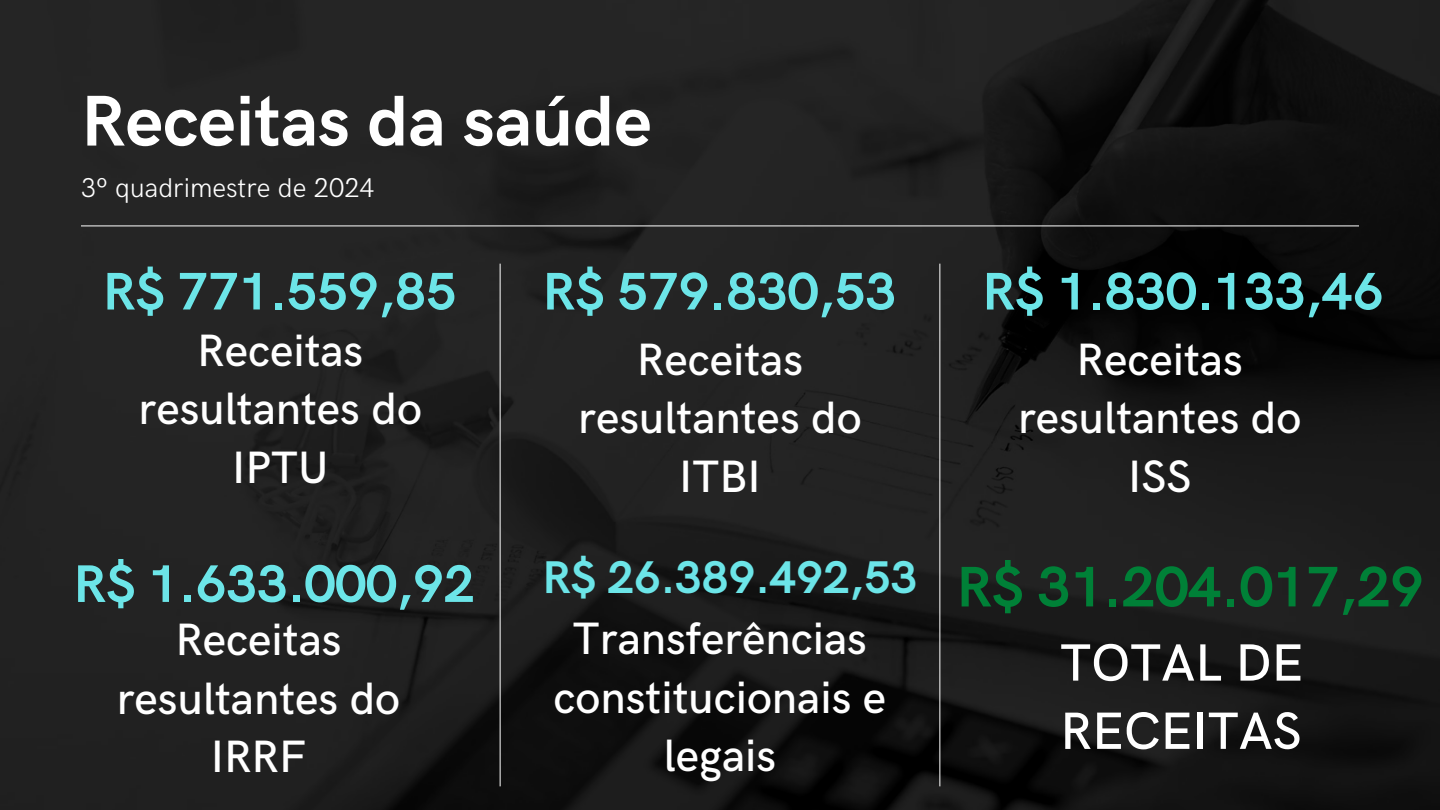
<style>
.page{position:relative;width:1440px;height:810px;background:#fff}
.page>*{position:absolute;margin:0;border:0;box-sizing:border-box;transform-origin:0 0}
.t1{font:700 72px "HK Grotesk";color:#fff}
.t2{font:700 57.3px "HK Grotesk";color:#008037}
.t3{font:700 53px "HK Grotesk";color:#6ce5e8}
.t4{font:500 52.6px/68.2px "HK Grotesk";color:#fff}
.t5{font:700 46px "HK Grotesk";color:#6ce5e8}
.t6{font:500 45.5px/58.5px "HK Grotesk";color:#fff;text-align:center}
.t7{font:300 27.2px "HK Grotesk";color:#fff}
</style>
<div class="page">
<img style="left:0;top:0;width:1440px;height:810px">
<hr style="left:81px;top:226px;width:1278px;height:1px;background:#fff">
<hr style="left:500px;top:264px;width:1px;height:522px;background:#fff">
<hr style="left:939px;top:264px;width:1px;height:522px;background:#fff">
<p class="t1" style="left:81px;top:81px;width:572px">Receitas da saúde</p>
<h1 class="t7" style="left:81px;top:172px;width:295px">3º quadrimestre de 2024</h1>
<p class="t3" style="left:103px;top:262px;width:355px">R$ 771.559,85</p>
<p class="t6" style="left:139px;top:323px;width:285px">Receitas resultantes do<br>IPTU</p>
<p class="t3" style="left:73px;top:554px;width:403px">R$ 1.633.000,92</p>
<h2 class="t6" style="left:117px;top:612px;width:285px">Receitas resultantes do<br>IRRF</h2>
<h4 class="t3" style="left:543px;top:262px;width:355px">R$ 579.830,53</h4>
<h2 class="t3" style="left:982px;top:262px;width:403px">R$ 1.830.133,46</h2>
<h4 class="t6" style="left:1018px;top:332px;width:285px">Receitas resultantes do<br>ISS</h4>
<h2 class="t6" style="left:578px;top:332px;width:285px">Receitas resultantes do<br>ITBI</h2>
<h4 class="t5" style="left:543px;top:552px;width:376px">R$ 26.389.492,53</h4>
<h3 class="t6" style="left:554px;top:611px;width:334px">Transferências constitucionais e legais</h3>
<h4 class="t2" style="left:957px;top:555px;width:469px">R$ 31.204.017,29</h4>
<p class="t4" style="left:1060px;top:631px;width:245px">TOTAL DE<br>RECEITAS</p>
</div>
